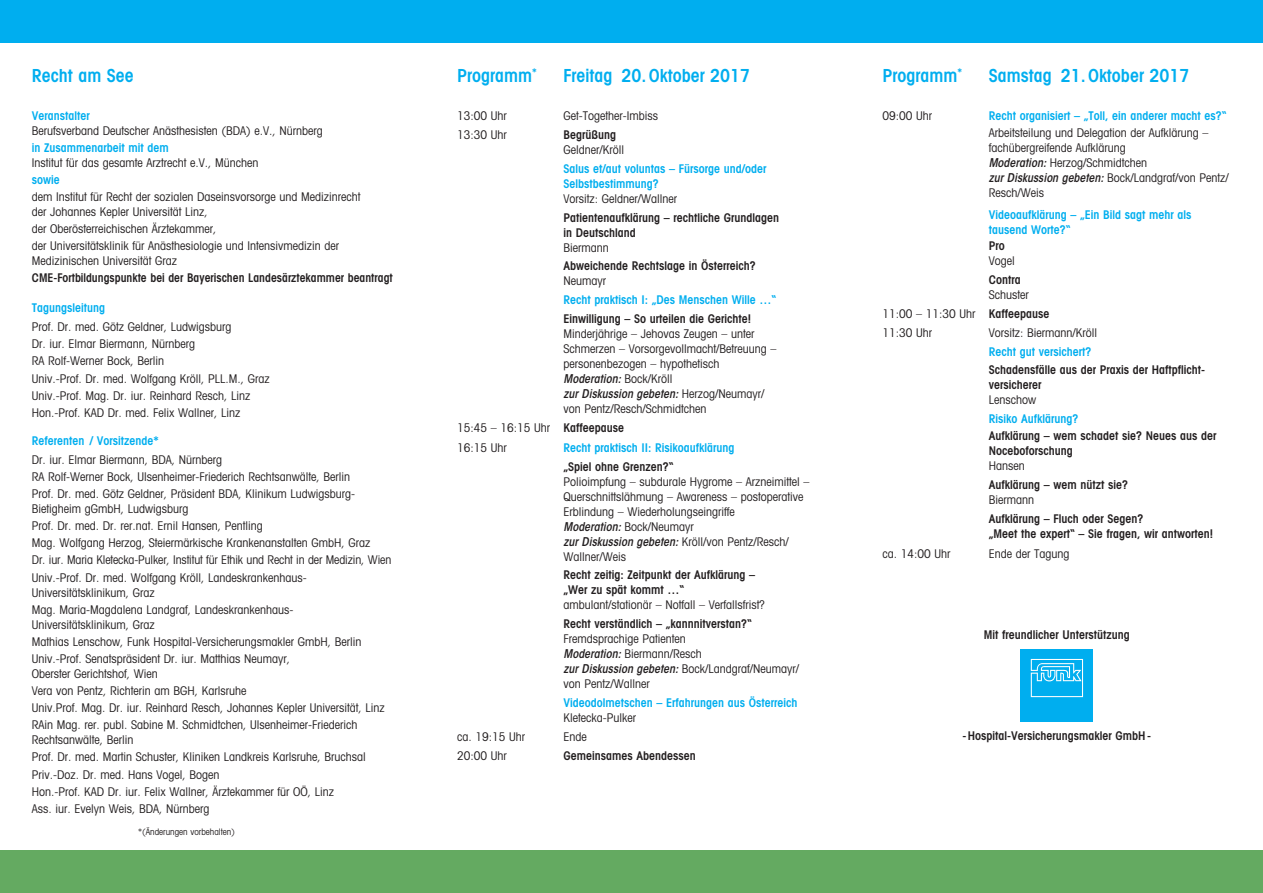
<style>
.page{position:relative;width:1263px;height:893px;background:#fff}
.page>*{position:absolute;margin:0;border:0;box-sizing:border-box;transform-origin:0 0}
.t1{font:600 condensed 18px "Avant Garde";color:#00aeef}
.t2{font:condensed 12px/17.1px "Avant Garde";color:#231f20}
.t3{font:600 condensed 12px/15px "Avant Garde";color:#231f20}
.t4{font:600 condensed 12px/15px "Avant Garde";color:#00aeef}
.t5{font:12px/15px "ITC Avant Garde MM Oblique 545 450";color:#231f20}
.t6{font:condensed 9px "Avant Garde";color:#231f20}
.s1{font-family:"ITC Avant Garde MM Oblique 545 450";font-stretch:normal}
.s2{font-weight:600}
.s3{font-family:"Avant Garde";font-stretch:condensed}
</style>
<div class="page">
<div style="left:0;top:850px;width:1263px;height:43px;background:#64aa61"></div>
<div style="left:0;top:0;width:1263px;height:43px;background:#00aeef"></div>
<div style="left:1020px;top:649px;width:73px;height:73px;background:#00aeef"></div>
<svg style="left:1031px;top:659px;width:52px;height:38px"></svg>
<h1 class="t1" style="left:32px;top:64px;width:104px">Recht am See</h1>
<h1 class="t1" style="left:457px;top:64px;width:295px">Programm<sup>*</sup> Freitag 20.Oktober 2017</h1>
<h1 class="t1" style="left:989px;top:64px;width:202px">Samstag 21.Oktober 2017</h1>
<p class="t2" style="left:882px;top:107px;width:51px">09:00 Uhr</p>
<p class="t4" style="left:989px;top:108px;width:239px">Recht organisiert – „Toll, ein anderer macht es?“</p>
<p class="t2" style="left:989px;top:125px;width:242px;line-height:15px">Arbeitsteilung und Delegation der Aufklärung – fachübergreifende Aufklärung<br><span class="s1">Moderation:</span> Herzog/Schmidtchen<br><span class="s1">zur Diskussion gebeten:</span> Bock/Landgraf/von Pentz/ Resch/Weis</p>
<p class="t4" style="left:989px;top:207px;width:204px">Videoaufklärung – „Ein Bild sagt mehr als tausend Worte?“</p>
<p class="t3" style="left:989px;top:238px;width:18px">Pro</p>
<p class="t2" style="left:989px;top:252px;width:27px">Vogel</p>
<p class="t3" style="left:989px;top:272px;width:34px">Contra</p>
<p class="t2" style="left:882px;top:284px;width:168px;line-height:19.2px;text-indent:106px">Schuster<br>11:00 – 11:30 Uhr <span class="s2">Kaffeepause<br></span>11:30 Uhr</p>
<h1 class="t1" style="left:882px;top:64px;width:81px">Programm<sup>*</sup></h1>
<p class="t4" style="left:32px;top:108px;width:60px">Veranstalter</p>
<p class="t2" style="left:32px;top:122px;width:292px">Berufsverband Deutscher Anästhesisten (BDA) e.V., Nürnberg</p>
<p class="t4" style="left:32px;top:140px;width:139px">in Zusammenarbeit mit dem</p>
<p class="t2" style="left:32px;top:154px;width:228px">Institut für das gesamte Arztrecht e.V., München</p>
<p class="t4" style="left:32px;top:172px;width:29px">sowie</p>
<p class="t2" style="left:32px;top:189px;width:330px;line-height:15px">dem Institut für Recht der sozialen Daseinsvorsorge und Medizinrecht der Johannes Kepler Universität Linz,</p>
<p class="t2" style="left:32px;top:220px;width:309px">der Oberösterreichischen Ärztekammer,<br>der Universitätsklinik für Anästhesiologie und Intensivmedizin der</p>
<p class="t2" style="left:32px;top:252px;width:147px">Medizinischen Universität Graz</p>
<p class="t3" style="left:32px;top:270px;width:362px">CME-Fortbildungspunkte bei der Bayerischen Landesärztekammer beantragt</p>
<p class="t4" style="left:32px;top:300px;width:75px">Tagungsleitung</p>
<p class="t2" style="left:32px;top:318px;width:240px">Prof. Dr. med. Götz Geldner, Ludwigsburg<br>Dr. iur. Elmar Biermann, Nürnberg<br>RA Rolf-Werner Bock, Berlin<br>Univ.-Prof. Dr. med. Wolfgang Kröll, PLL.M., Graz Univ.-Prof. Mag. Dr. iur. Reinhard Resch, Linz Hon.-Prof. KAD Dr. med. Felix Wallner, Linz</p>
<p class="t4" style="left:32px;top:433px;width:128px">Referenten / Vorsitzende*</p>
<p class="t2" style="left:32px;top:451px;width:325px">Dr. iur. Elmar Biermann, BDA, Nürnberg<br>RA Rolf-Werner Bock, Ulsenheimer-Friederich Rechtsanwälte, Berlin<br>Prof. Dr. med. Götz Geldner, Präsident BDA, Klinikum Ludwigsburg-</p>
<p class="t2" style="left:32px;top:500px;width:361px">Bietigheim gGmbH, Ludwigsburg<br>Prof. Dr. med. Dr. rer.nat. Ernil Hansen, Pentling<br>Mag. Wolfgang Herzog, Steiermärkische Krankenanstalten GmbH, Graz<br>Dr. iur. Maria Kletecka-Pulker, Institut für Ethik und Recht in der Medizin, Wien Univ.-Prof. Dr. med. Wolfgang Kröll, Landeskrankenhaus-</p>
<p class="t2" style="left:32px;top:583px;width:263px">Universitätsklinikum, Graz<br>Mag. Maria-Magdalena Landgraf, Landeskrankenhaus-</p>
<p class="t2" style="left:32px;top:616px;width:331px">Universitätsklinikum, Graz<br>Mathias Lenschow, Funk Hospital-Versicherungsmakler GmbH, Berlin<br>Univ.-Prof. Senatspräsident Dr. iur. Matthias Neumayr,</p>
<p class="t2" style="left:32px;top:665px;width:355px">Oberster Gerichtshof, Wien<br>Vera von Pentz, Richterin am BGH, Karlsruhe<br>Univ.Prof. Mag. Dr. iur. Reinhard Resch, Johannes Kepler Universität, Linz RAin Mag. rer. publ. Sabine M. Schmidtchen, Ulsenheimer-Friederich</p>
<p class="t2" style="left:32px;top:731px;width:335px">Rechtsanwälte, Berlin<br>Prof. Dr. med. Martin Schuster, Kliniken Landkreis Karlsruhe, Bruchsal Priv.-Doz. Dr. med. Hans Vogel, Bogen<br>Hon.-Prof. KAD Dr. iur. Felix Wallner, Ärztekammer für OÖ, Linz<br>Ass. iur. Evelyn Weis, BDA, Nürnberg</p>
<p class="t6" style="left:138px;top:826px;width:98px">*(Änderungen vorbehalten)</p>
<p class="t2" style="left:457px;top:107px;width:51px">13:00 Uhr</p>
<p class="t2" style="left:563px;top:107px;width:96px">Get-Together-Imbiss</p>
<p class="t2" style="left:457px;top:126px;width:51px">13:30 Uhr</p>
<p class="t3" style="left:563px;top:127px;width:54px">Begrüßung</p>
<p class="t2" style="left:563px;top:141px;width:62px">Geldner/Kröll</p>
<p class="t4" style="left:563px;top:161px;width:205px">Salus et/aut voluntas – Fürsorge und/oder<br>Selbstbestimmung?</p>
<p class="t2" style="left:563px;top:190px;width:115px">Vorsitz: Geldner/Wallner</p>
<p class="t3" style="left:563px;top:210px;width:217px;line-height:14.4px">Patientenaufklärung – rechtliche Grundlagen in Deutschland</p>
<p class="t2" style="left:563px;top:238px;width:47px">Biermann</p>
<p class="t3" style="left:563px;top:258px;width:194px">Abweichende Rechtslage in Österreich?</p>
<p class="t2" style="left:563px;top:272px;width:44px">Neumayr</p>
<p class="t4" style="left:563px;top:292px;width:214px">Recht praktisch I: „Des Menschen Wille …“</p>
<p class="t3" style="left:563px;top:311px;width:189px">Einwilligung – So urteilen die Gerichte!</p>
<p class="t2" style="left:563px;top:326px;width:214px;line-height:15px">Minderjährige – Jehovas Zeugen – unter<br>Schmerzen – Vorsorgevollmacht/Betreuung – personenbezogen – hypothetisch</p>
<p class="t5" style="left:563px;top:371px;width:203px">Moderation: <span class="s3">Bock/Kröll<br></span>zur Diskussion gebeten: <span class="s3">Herzog/Neumayr/</span></p>
<p class="t2" style="left:457px;top:399px;width:251px;line-height:19.2px;text-indent:106px">von Pentz/Resch/Schmidtchen<br>15:45 – 16:15 Uhr <span class="s2">Kaffeepause<br></span>16:15 Uhr</p>
<p class="t2" style="left:989px;top:324px;width:110px">Vorsitz: Biermann/Kröll</p>
<p class="t4" style="left:989px;top:344px;width:104px">Recht gut versichert?</p>
<p class="t3" style="left:989px;top:362px;width:217px">Schadensfälle aus der Praxis der Haftpflicht&shy;versicherer</p>
<p class="t2" style="left:989px;top:390px;width:49px">Lenschow</p>
<p class="t4" style="left:989px;top:411px;width:91px">Risiko Aufklärung?</p>
<p class="t3" style="left:989px;top:428px;width:229px">Aufklärung – wem schadet sie? Neues aus der<br>Noceboforschung</p>
<p class="t2" style="left:989px;top:457px;width:37px">Hansen</p>
<p class="t3" style="left:989px;top:477px;width:141px">Aufklärung – wem nützt sie?</p>
<p class="t2" style="left:989px;top:491px;width:47px">Biermann</p>
<p class="t3" style="left:989px;top:511px;width:226px">Aufklärung – Fluch oder Segen?<br>„Meet the expert“ – Sie fragen, wir antworten!</p>
<p class="t4" style="left:563px;top:440px;width:172px">Recht praktisch II: Risikoaufklärung</p>
<p class="t3" style="left:563px;top:459px;width:112px">„Spiel ohne Grenzen?“</p>
<p class="t2" style="left:563px;top:474px;width:247px;line-height:15px">Polioimpfung – subdurale Hygrome – Arzneimittel – Querschnittslähmung – Awareness – postoperative Erblindung – Wiederholungseingriffe<br><span class="s1">Moderation:</span> Bock/Neumayr</p>
<p class="t5" style="left:563px;top:534px;width:227px">zur Diskussion gebeten: <span class="s3">Kröll/von Pentz/Resch/</span></p>
<p class="t2" style="left:563px;top:548px;width:64px">Wallner/Weis</p>
<p class="t3" style="left:563px;top:568px;width:193px;line-height:14.4px">Recht zeitig: Zeitpunkt der Aufklärung – „Wer zu spät kommt …“</p>
<p class="t2" style="left:563px;top:596px;width:203px">ambulant/stationär – Notfall – Verfallsfrist?</p>
<p class="t3" style="left:563px;top:615px;width:190px">Recht verständlich – „kannnitverstan?“</p>
<p class="t2" style="left:563px;top:630px;width:237px;line-height:15px">Fremdsprachige Patienten<br><span class="s1">Moderation:</span> Biermann/Resch<br><span class="s1">zur Diskussion gebeten:</span> Bock/Landgraf/Neumayr/ von Pentz/Wallner</p>
<p class="t4" style="left:563px;top:695px;width:236px">Videodolmetschen – Erfahrungen aus Österreich</p>
<p class="t2" style="left:563px;top:709px;width:74px">Kletecka-Pulker</p>
<p class="t2" style="left:882px;top:545px;width:70px">ca. 14:00 Uhr</p>
<p class="t2" style="left:989px;top:545px;width:82px">Ende der Tagung</p>
<p class="t3" style="left:984px;top:627px;width:148px">Mit freundlicher Unterstützung</p>
<p class="t3" style="left:962px;top:728px;width:190px">-Hospital-Versicherungsmakler GmbH-</p>
<p class="t2" style="left:457px;top:728px;width:70px">ca. 19:15 Uhr</p>
<p class="t2" style="left:563px;top:728px;width:25px">Ende</p>
<p class="t2" style="left:457px;top:747px;width:51px">20:00 Uhr</p>
<p class="t3" style="left:563px;top:748px;width:134px">Gemeinsames Abendessen</p>
</div>
